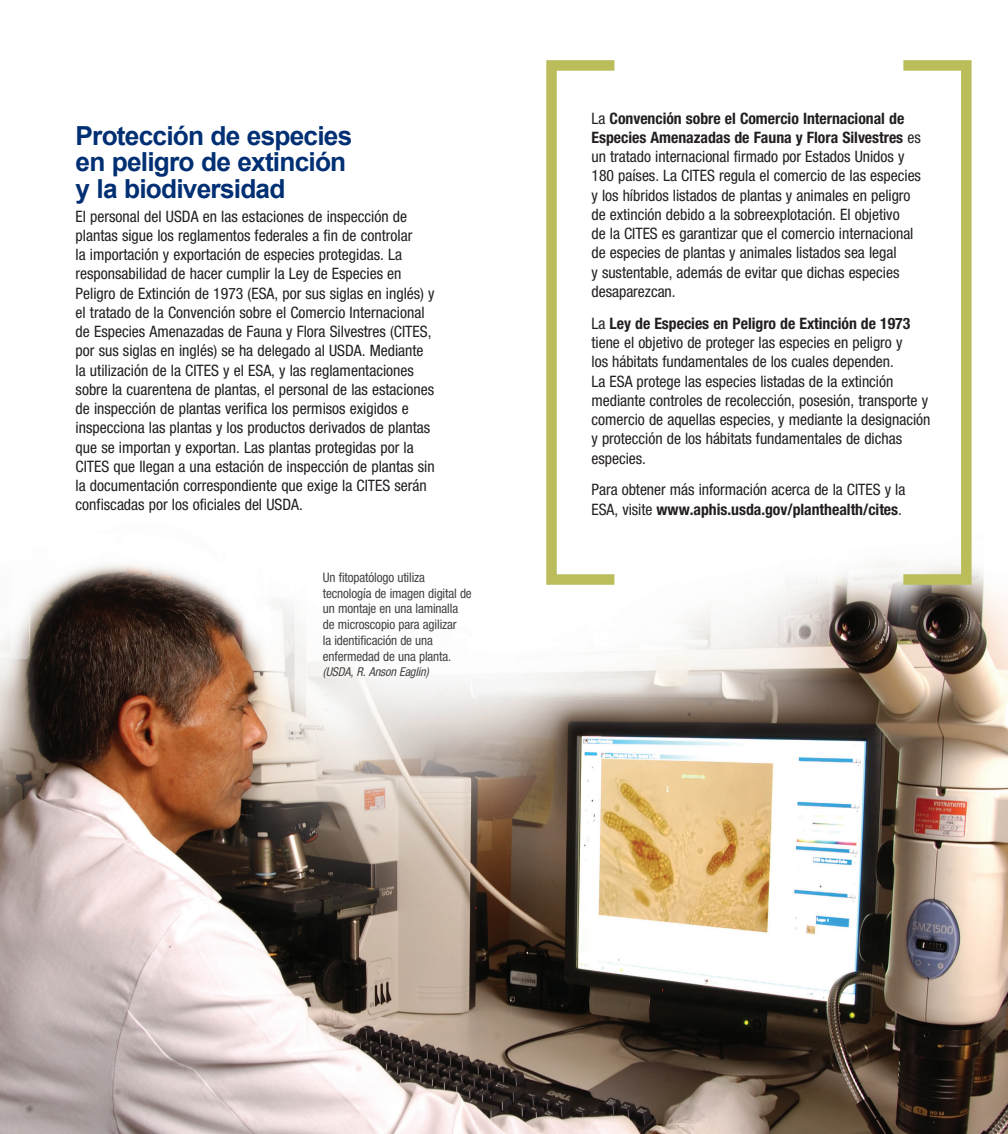
<style>
.page{position:relative;width:1008px;height:1134px;background:#fff}
.page>*{position:absolute;margin:0;border:0;box-sizing:border-box;transform-origin:0 0}
.Subhead{font:700 26.25px/26.2px "Arial";letter-spacing:-.03em;color:#002f73}
.Paragraphs{font:condensed 15.75px/19.2px "Helvetica Neue LT Std";color:#231f20}
.t1{font:condensed 13.12px/15.8px "Helvetica Neue LT Std";letter-spacing:-.01em;color:#231f20}
.t2{font:italic condensed 12.25px "Helvetica Neue LT Std";letter-spacing:-.01em;color:#231f20}
.s1{font-weight:700}
</style>
<div class="page">
<img style="left:0;top:562px;width:1008px;height:572px">
<div style="left:546px;top:60px;width:74px;height:525px;border:10px solid #babd5a"></div>
<div style="left:898px;top:60px;width:74px;height:525px;border:10px solid #babd5a"></div>
<p class="Subhead" style="left:76px;top:123px;width:278px">Protección de especies en peligro de extinción y la biodiversidad</p>
<p class="Paragraphs" style="left:76px;top:206px;width:361px">El personal del USDA en las estaciones de inspección de plantas sigue los reglamentos federales a fin de controlar<br>la importación y exportación de especies protegidas. La responsabilidad de hacer cumplir la Ley de Especies en Peligro de Extinción de 1973 (ESA, por sus siglas en inglés) y el tratado de la Convención sobre el Comercio Internacional de Especies Amenazadas de Fauna y Flora Silvestres (CITES, por sus siglas en inglés) se ha delegado al USDA. Mediante la utilización de la CITES y el ESA, y las reglamentaciones sobre la cuarentena de plantas, el personal de las estaciones de inspección de plantas verifica los permisos exigidos e inspecciona las plantas y los productos derivados de plantas que se importan y exportan. Las plantas protegidas por la CITES que llegan a una estación de inspección de plantas sin la documentación correspondiente que exige la CITES serán confiscadas por los oficiales del USDA.</p>
<p class="t1" style="left:323px;top:569px;width:150px">Un fitopatólogo utiliza tecnología de imagen digital de un montaje en una laminalla de microscopio para agilizar<br>la identificación de una enfermedad de una planta.</p>
<p class="t2" style="left:323px;top:665px;width:107px">(USDA, R. Anson Eaglin)</p>
<p class="Paragraphs" style="left:592px;top:108px;width:331px">La <span class="s1">Convención sobre el Comercio Internacional de Especies Amenazadas de Fauna y Flora Silvestres</span> es un tratado internacional firmado por Estados Unidos y 180 países. La CITES regula el comercio de las especies y los híbridos listados de plantas y animales en peligro de extinción debido a la sobreexplotación. El objetivo<br>de la CITES es garantizar que el comercio internacional de especies de plantas y animales listados sea legal<br>y sustentable, además de evitar que dichas especies desaparezcan.</p>
<p class="Paragraphs" style="left:592px;top:313px;width:341px">La <span class="s1">Ley de Especies en Peligro de Extinción de 1973 </span>tiene el objetivo de proteger las especies en peligro y<br>los hábitats fundamentales de los cuales dependen.<br>La ESA protege las especies listadas de la extinción mediante controles de recolección, posesión, transporte y comercio de aquellas especies, y mediante la designación y protección de los hábitats fundamentales de dichas especies.</p>
<p class="Paragraphs" style="left:592px;top:480px;width:315px">Para obtener más información acerca de la CITES y la<br>ESA, visite <span class="s1">www.aphis.usda.gov/planthealth/cites</span>.</p>
</div>
